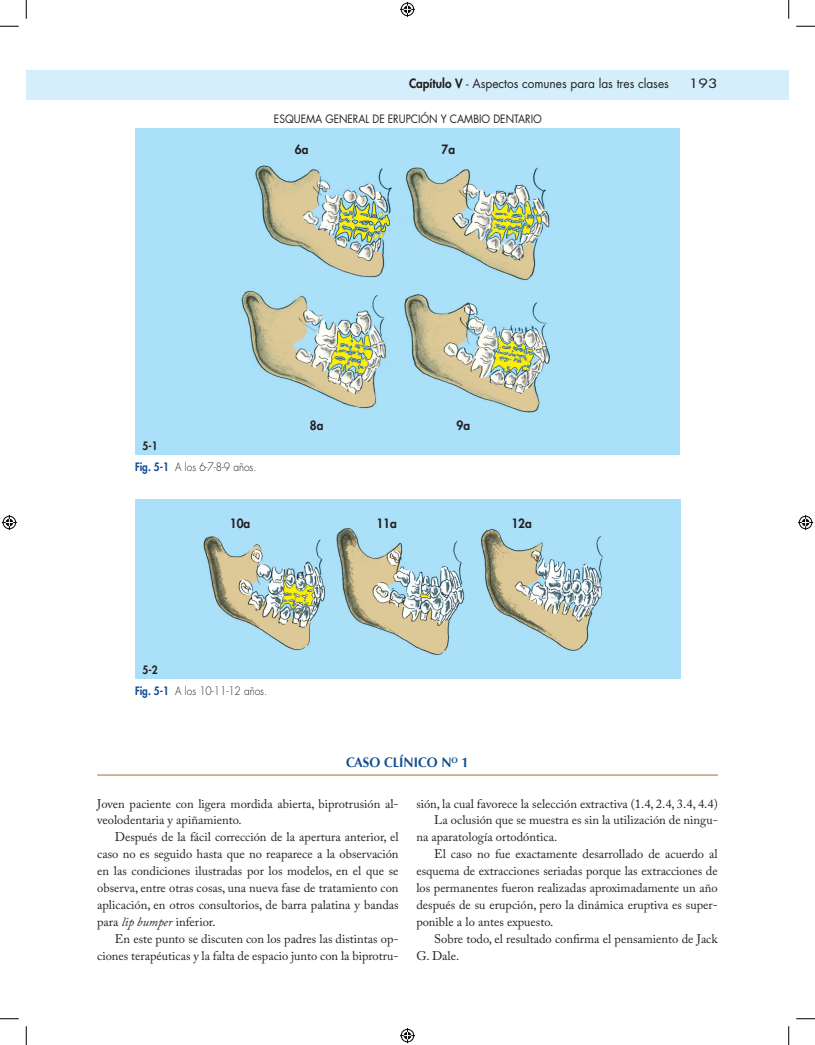
<style>
.page{position:relative;width:815px;height:1045px;background:#fff}
.page>*{position:absolute;margin:0;border:0;box-sizing:border-box;transform-origin:0 0}
.t1{font:700 13.75px "Optima";color:#0f4d91;scale:.95 1}
.t2{font:12.5px/16.9px "Adobe Caslon Pro";color:#231f20}
.t3{font:12.5px "Futura Std";color:#231f20;scale:.95 1}
.t4{font:800 12.5px "Futura Std";color:#231f20;scale:.95 1}
.t5{font:12.5px "Futura Std";color:#231f20;scale:1.25 1}
.t6{font:300 11.25px "Futura Std";color:#231f20;scale:.9 1}
.t7{font:11.25px "Futura Std";color:#231f20;scale:.9 1}
.t8{font:800 11.25px "Futura Std";color:#231f20;scale:.9 1}
.s1{font-weight:800}
.s2{font-weight:800;color:#0f4d91}
.s3{font-style:italic}
</style>
<div class="page">
<div style="left:27px;top:70px;width:761px;height:30px;background:#d4effb"></div>
<svg style="left:26px;top:70px;width:2px;height:31px"></svg>
<hr style="left:97px;top:774px;width:620px;height:1px;background:#b38e4e">
<img style="left:135px;top:129px;width:544px;height:326px">
<img style="left:135px;top:500px;width:545px;height:178px">
<svg style="left:0;top:25px;width:19px;height:2px"></svg>
<svg style="left:796px;top:25px;width:18px;height:2px"></svg>
<svg style="left:0;top:1018px;width:19px;height:1px"></svg>
<svg style="left:796px;top:1018px;width:18px;height:1px"></svg>
<svg style="left:25px;top:0;width:2px;height:19px"></svg>
<svg style="left:25px;top:1026px;width:2px;height:19px"></svg>
<svg style="left:788px;top:0;width:1px;height:19px"></svg>
<svg style="left:788px;top:1026px;width:1px;height:19px"></svg>
<svg style="left:400px;top:2px;width:15px;height:15px"></svg>
<svg style="left:400px;top:1028px;width:15px;height:15px"></svg>
<svg style="left:2px;top:515px;width:15px;height:15px"></svg>
<svg style="left:798px;top:515px;width:14px;height:15px"></svg>
<p class="t3" style="left:409px;top:75px;width:275px"><span class="s1">Capítulo V</span> - Aspectos comunes para las tres clases</p>
<p class="t5" style="left:688px;top:75px;width:25px">193</p>
<p class="t7" style="left:274px;top:112px;width:299px">ESQUEMA GENERAL DE ERUPCIÓN Y CAMBIO DENTARIO</p>
<p class="t4" style="left:295px;top:142px;width:16px">6a</p>
<p class="t4" style="left:441px;top:142px;width:16px">7a</p>
<p class="t8" style="left:142px;top:439px;width:18px">5-1</p>
<p class="t6" style="left:135px;top:460px;width:136px"><span class="s2">Fig. 5-1</span> A los 6-7-8-9 años.</p>
<p class="t4" style="left:310px;top:417px;width:16px">8a</p>
<p class="t4" style="left:456px;top:417px;width:16px">9a</p>
<p class="t8" style="left:142px;top:662px;width:18px">5-2</p>
<p class="t4" style="left:230px;top:515px;width:23px">10a</p>
<p class="t4" style="left:376px;top:515px;width:23px">11a</p>
<p class="t4" style="left:511px;top:515px;width:23px">12a</p>
<p class="t6" style="left:135px;top:684px;width:148px"><span class="s2">Fig. 5-1</span> A los 10-11-12 años.</p>
<p class="t1" style="left:346px;top:754px;width:131px">CASO CLÍNICO N<sup>o</sup> 1</p>
<p class="t2" style="left:416px;top:795px;width:303px">sión, la cual favorece la selección extractiva (1.4, 2.4, 3.4, 4.4)</p>
<p class="t2" style="left:434px;top:811px;width:285px">La oclusión que se muestra es sin la utilización de ningu-</p>
<p class="t2" style="left:416px;top:828px;width:142px">na aparatología ortodóntica.</p>
<p class="t2" style="left:434px;top:845px;width:285px">El caso no fue exactamente desarrollado de acuerdo al</p>
<p class="t2" style="left:416px;top:862px;width:303px">esquema de extracciones seriadas porque las extracciones de</p>
<p class="t2" style="left:416px;top:879px;width:303px">los permanentes fueron realizadas aproximadamente un año</p>
<p class="t2" style="left:416px;top:896px;width:303px">después de su erupción, pero la dinámica eruptiva es super-</p>
<p class="t2" style="left:416px;top:913px;width:138px">ponible a lo antes expuesto.</p>
<p class="t2" style="left:434px;top:930px;width:285px">Sobre todo, el resultado confirma el pensamiento de Jack</p>
<p class="t2" style="left:416px;top:946px;width:44px">G. Dale.</p>
<p class="t2" style="left:97px;top:795px;width:303px">Joven paciente con ligera mordida abierta, biprotrusión al&shy;veolodentaria y apiñamiento.</p>
<p class="t2" style="left:97px;top:828px;width:303px;text-align:justify;text-indent:18px">Después de la fácil corrección de la apertura anterior, el caso no es seguido hasta que no reaparece a la observación en las condiciones ilustradas por los modelos, en el que se observa, entre otras cosas, una nueva fase de tratamiento con aplicación, en otros consultorios, de barra palatina y bandas para <span class="s3">lip bumper</span> inferior.</p>
<p class="t2" style="left:97px;top:930px;width:303px;text-align:right">En este punto se discuten con los padres las distintas op&shy;ciones terapéuticas y la falta de espacio junto con la biprotru-</p>
</div>
